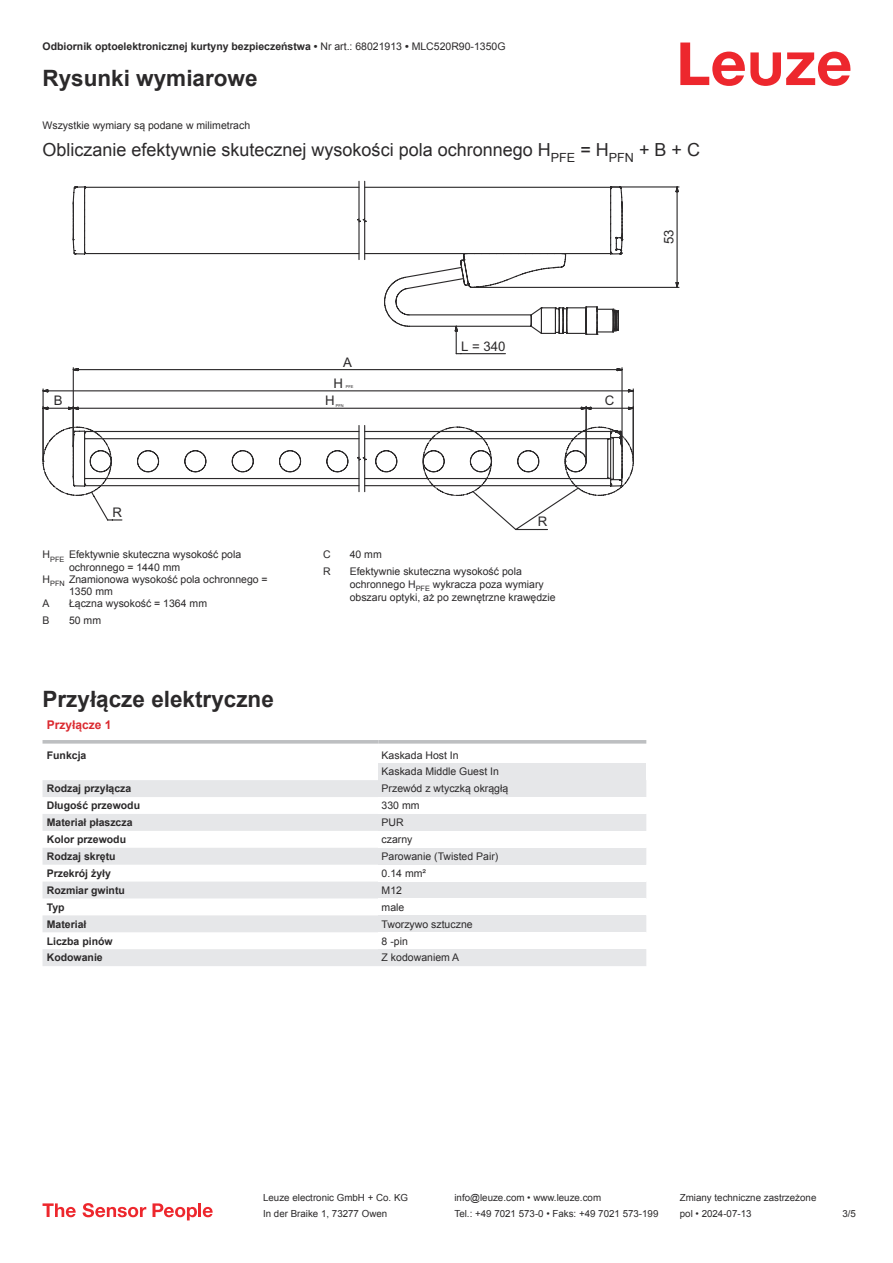
<style>
.page{position:relative;width:893px;height:1263px;background:#fff}
.page>*{position:absolute;margin:0;border:0;box-sizing:border-box;transform-origin:0 0}
.t1{font:700 22.5px "Arial";color:#2b292a}
.t2{font:18px "Arial";color:#2b292a}
.t3{font:13.2px "Arial";color:#2b292a}
.t4{font:700 12px "Arial";color:#db2a30}
.t5{font:10.5px/12.6px "Arial";color:#2b292a}
.t6{font:700 10.5px "Arial";color:#2b292a}
.t7{font:9.75px "Arial";color:#2b292a}
.t8{font:3.9px "Arial";color:#2b292a}
.s1{font-weight:400}
</style>
<div class="page">
<svg style="left:680px;top:43px;width:170px;height:43px"></svg>
<svg style="left:43px;top:780px;width:335px;height:186px;fill:#e6e7e9"></svg>
<svg style="left:43px;top:740px;width:335px;height:4px"></svg>
<svg style="left:378px;top:740px;width:268px;height:4px"></svg>
<div style="left:378px;top:763px;width:268px;height:17px;background:#e6e7e9"></div>
<div style="left:378px;top:780px;width:268px;height:17px;background:#e6e7e9"></div>
<div style="left:378px;top:814px;width:268px;height:17px;background:#e6e7e9"></div>
<div style="left:378px;top:848px;width:268px;height:17px;background:#e6e7e9"></div>
<div style="left:378px;top:881px;width:268px;height:17px;background:#e6e7e9"></div>
<div style="left:378px;top:915px;width:268px;height:17px;background:#e6e7e9"></div>
<div style="left:378px;top:949px;width:268px;height:17px;background:#e6e7e9"></div>
<svg style="left:43px;top:1203px;width:33px;height:14px"></svg>
<svg style="left:83px;top:1203px;width:63px;height:14px"></svg>
<svg style="left:153px;top:1203px;width:44px;height:17px"></svg>
<hr style="left:198px;top:1203px;width:3px;height:14px;background:#ed272d">
<svg style="left:203px;top:1207px;width:10px;height:10px"></svg>
<svg style="left:83px;top:181px;width:300px;height:79px"></svg>
<svg style="left:383px;top:186px;width:297px;height:169px"></svg>
<svg style="left:43px;top:367px;width:591px;height:164px"></svg>
<p class="t6" style="left:43px;top:39px;width:465px">Odbiornik optoelektronicznej kurtyny bezpieczeństwa • <span class="s1">Nr art.: 68021913</span> • <span class="s1">MLC520R90-1350G</span></p>
<h1 class="t1" style="left:43px;top:63px;width:217px">Rysunki wymiarowe</h1>
<p class="t5" style="left:43px;top:118px;width:209px">Wszystkie wymiary są podane w milimetrach</p>
<h2 class="t2" style="left:43px;top:137px;width:659px">Obliczanie efektywnie skutecznej wysokości pola ochronnego H<sub>PFE</sub> = H<sub>PFN</sub> + B + C</h2>
<p class="t3" style="left:343px;top:354px;width:10px">A</p>
<p class="t3" style="left:333px;top:375px;width:11px">H</p>
<p class="t8" style="left:346px;top:384px;width:9px">PFE</p>
<p class="t3" style="left:461px;top:338px;width:46px">L = 340</p>
<p class="t3" style="left:54px;top:393px;width:10px">B</p>
<p class="t8" style="left:336px;top:403px;width:9px">PFN</p>
<p class="t3" style="left:605px;top:393px;width:11px">C</p>
<p class="t3" style="left:325px;top:393px;width:11px">H</p>
<p class="t3" style="left:112px;top:505px;width:11px">R</p>
<p class="t5" style="left:43px;top:548px;width:200px">H<sub>PFE</sub> Efektywnie skuteczna wysokość pola</p>
<p class="t5" style="left:69px;top:561px;width:113px">ochronnego = 1440 mm</p>
<p class="t5" style="left:43px;top:573px;width:227px">H<sub>PFN</sub> Znamionowa wysokość pola ochronnego =</p>
<p class="t5" style="left:69px;top:586px;width:45px">1350 mm</p>
<p class="t5" style="left:43px;top:598px;width:9px">A</p>
<p class="t5" style="left:69px;top:597px;width:140px">Łączna wysokość = 1364 mm</p>
<p class="t5" style="left:43px;top:614px;width:9px">B</p>
<p class="t5" style="left:69px;top:615px;width:34px">50 mm</p>
<p class="t3" style="left:538px;top:514px;width:11px">R</p>
<p class="t5" style="left:323px;top:549px;width:9px">C</p>
<p class="t5" style="left:350px;top:548px;width:34px">40 mm</p>
<p class="t5" style="left:323px;top:566px;width:9px">R</p>
<p class="t5" style="left:350px;top:565px;width:207px">Efektywnie skuteczna wysokość pola ochronnego H<sub>PFE</sub> wykracza poza wymiary obszaru optyki, aż po zewnętrzne krawędzie</p>
<h1 class="t1" style="left:43px;top:683px;width:233px">Przyłącze elektryczne</h1>
<p class="t4" style="left:47px;top:716px;width:66px">Przyłącze 1</p>
<p class="t6" style="left:47px;top:751px;width:41px">Funkcja</p>
<p class="t5" style="left:382px;top:746px;width:119px;line-height:17px">Kaskada Host In<br>Kaskada Middle Guest In</p>
<p class="t6" style="left:47px;top:781px;width:86px">Rodzaj przyłącza</p>
<p class="t5" style="left:382px;top:782px;width:128px">Przewód z wtyczką okrągłą</p>
<p class="t6" style="left:47px;top:798px;width:95px">Długość przewodu</p>
<p class="t5" style="left:382px;top:800px;width:39px">330 mm</p>
<p class="t6" style="left:47px;top:815px;width:87px">Materiał płaszcza</p>
<p class="t5" style="left:382px;top:817px;width:24px">PUR</p>
<p class="t6" style="left:47px;top:832px;width:81px">Kolor przewodu</p>
<p class="t5" style="left:382px;top:834px;width:32px">czarny</p>
<p class="t6" style="left:47px;top:849px;width:70px">Rodzaj skrętu</p>
<p class="t5" style="left:382px;top:850px;width:118px">Parowanie (Twisted Pair)</p>
<p class="t6" style="left:47px;top:866px;width:66px">Przekrój żyły</p>
<p class="t5" style="left:382px;top:867px;width:46px">0.14 mm²</p>
<p class="t6" style="left:47px;top:883px;width:80px">Rozmiar gwintu</p>
<p class="t5" style="left:382px;top:885px;width:22px">M12</p>
<p class="t6" style="left:47px;top:903px;width:19px">Typ</p>
<p class="t5" style="left:382px;top:901px;width:24px">male</p>
<p class="t6" style="left:47px;top:916px;width:41px">Materiał</p>
<p class="t5" style="left:382px;top:918px;width:93px">Tworzywo sztuczne</p>
<p class="t6" style="left:47px;top:933px;width:67px">Liczba pinów</p>
<p class="t5" style="left:382px;top:935px;width:28px">8 -pin</p>
<p class="t6" style="left:47px;top:950px;width:58px">Kodowanie</p>
<p class="t5" style="left:382px;top:951px;width:79px">Z kodowaniem A</p>
<p class="t3" style="left:661px;top:244px;width:16px;rotate:-90deg">53</p>
<p class="t7" style="left:263px;top:1191px;width:146px">Leuze electronic GmbH + Co. KG</p>
<p class="t7" style="left:454px;top:1191px;width:148px">info@leuze.com • www.leuze.com</p>
<p class="t7" style="left:680px;top:1191px;width:138px">Zmiany techniczne zastrzeżone</p>
<p class="t7" style="left:263px;top:1207px;width:126px">In der Braike 1, 73277 Owen</p>
<p class="t7" style="left:454px;top:1207px;width:205px">Tel.: +49 7021 573-0 • Faks: +49 7021 573-199</p>
<p class="t7" style="left:680px;top:1207px;width:73px">pol • 2024-07-13</p>
<p class="t7" style="left:842px;top:1210px;width:15px">3 /5</p>
</div>
